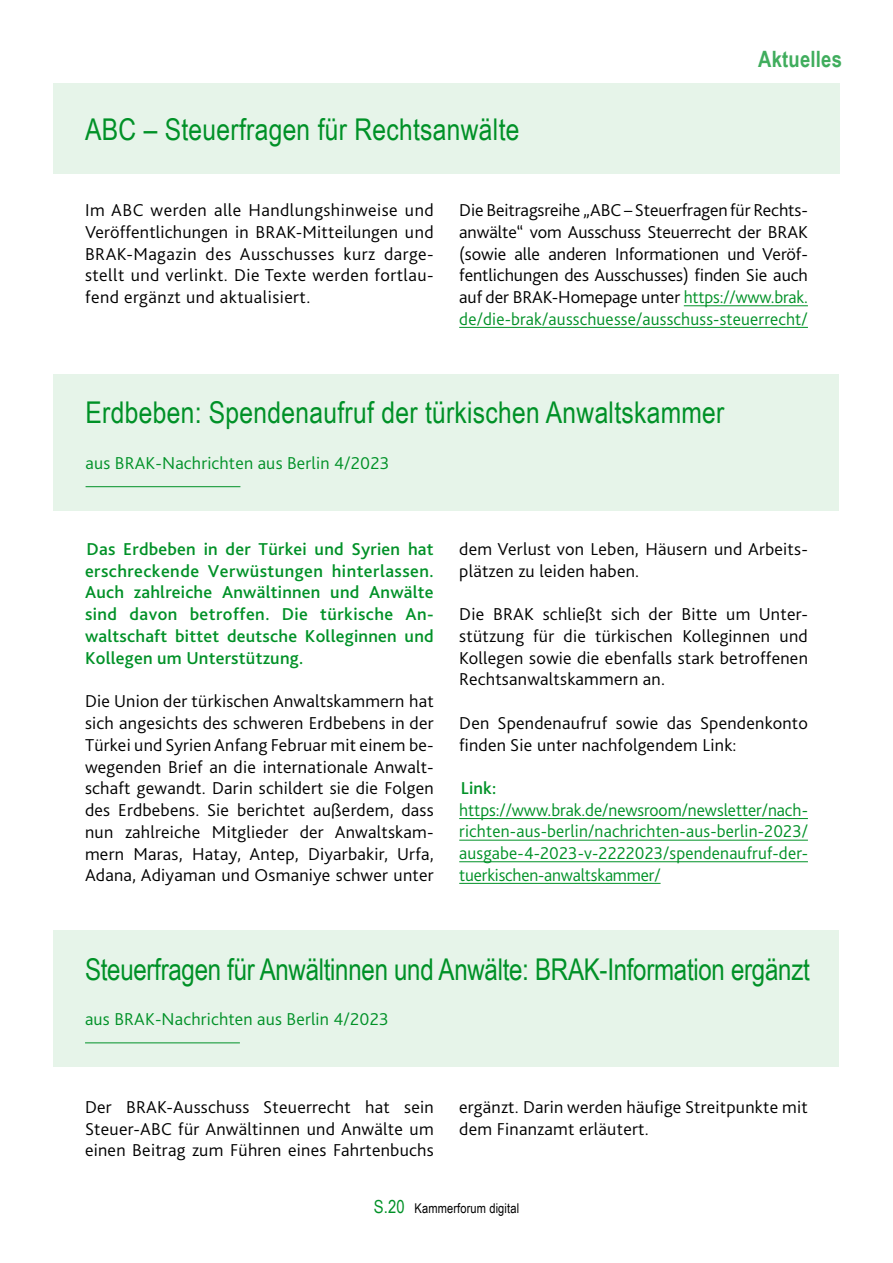
<style>
.page{position:relative;width:893px;height:1263px;background:#fff}
.page>*{position:absolute;margin:0;border:0;box-sizing:border-box;transform-origin:0 0}
.t1{font:30px "Arial Narrow";letter-spacing:.01em;color:#009127}
.t2{font:30px "Arial Narrow";letter-spacing:-.01em;color:#009127}
.t3{font:700 22.5px "Arial Narrow";letter-spacing:.01em;color:#40ad5d}
.Fließtext{font:300 18px/21.8px "Bliss 2";letter-spacing:.01em;color:#000;text-align:justify}
.Fließtext-2{font:300 18px/21.6px "Bliss 2";letter-spacing:.01em;color:#009127;text-align:justify}
.Einleitung{font:500 18px/21.8px "Bliss 2";letter-spacing:.01em;color:#009127;text-align:justify}
.Headline_1_Fließtext{font:500 18px "Bliss 2";color:#009127}
.t4{font:13.5px "Arial Narrow";letter-spacing:.01em;color:#000}
.s1{color:#009127}
.s2{font-size:18px;color:#009127}
</style>
<div class="page">
<hr style="left:684px;top:305px;width:124px;height:1px;background:#009127">
<hr style="left:459px;top:327px;width:349px;height:1px;background:#009127">
<div style="left:53px;top:84px;width:787px;height:90px;background:#e6f4e9"></div>
<div style="left:54px;top:375px;width:785px;height:136px;background:#e6f4e9"></div>
<div style="left:53px;top:931px;width:786px;height:136px;background:#e6f4e9"></div>
<hr style="left:86px;top:486px;width:154px;height:1px;background:#009127">
<hr style="left:85px;top:1042px;width:155px;height:1px;background:#009127">
<hr style="left:459px;top:818px;width:349px;height:1px;background:#009127">
<hr style="left:459px;top:840px;width:349px;height:1px;background:#009127">
<hr style="left:459px;top:861px;width:349px;height:1px;background:#009127">
<hr style="left:459px;top:883px;width:202px;height:1px;background:#009127">
<p class="t1" style="left:85px;top:107px;width:436px">ABC – Steuerfragen für Rechtsanwälte</p>
<p class="t3" style="left:758px;top:42px;width:85px">Aktuelles</p>
<p class="Fließtext" style="left:85px;top:199px;width:350px">Im ABC werden alle Handlungshinweise und Veröffentlichungen in BRAK-Mitteilungen und BRAK-Magazin des Ausschusses kurz darge&shy;stellt und verlinkt. Die Texte werden fortlau&shy;fend ergänzt und aktualisiert.</p>
<p class="Fließtext" style="left:459px;top:199px;width:350px">Die Beitragsreihe „ABC – Steuerfragen für Rechts&shy;anwälte“ vom Ausschuss Steuerrecht der BRAK (sowie alle anderen Informationen und Veröf&shy;fentlichungen des Ausschusses) finden Sie auch auf der BRAK-Homepage unter <span class="s1">https://www.brak. de/die-brak/ausschuesse/ausschuss-steuerrecht/</span></p>
<p class="t1" style="left:86px;top:391px;width:640px">Erdbeben: Spendenaufruf der türkischen Anwaltskammer</p>
<p class="Fließtext-2" style="left:86px;top:452px;width:305px">aus BRAK-Nachrichten aus Berlin 4/2023</p>
<p class="Einleitung" style="left:85px;top:538px;width:350px">Das Erdbeben in der Türkei und Syrien hat erschreckende Verwüstungen hinterlassen.<br>Auch zahlreiche Anwältinnen und Anwälte sind davon betroffen. Die türkische An&shy;waltschaft bittet deutsche Kolleginnen und Kollegen um Unterstützung.</p>
<p class="Fließtext" style="left:85px;top:690px;width:350px">Die Union der türkischen Anwaltskammern hat sich angesichts des schweren Erdbebens in der Türkei und Syrien Anfang Februar mit einem be&shy;wegenden Brief an die internationale Anwalt&shy;schaft gewandt. Darin schildert sie die Folgen des Erdbebens. Sie berichtet außerdem, dass nun zahlreiche Mitglieder der Anwaltskam&shy;mern Maras, Hatay, Antep, Diyarbakir, Urfa, Adana, Adiyaman und Osmaniye schwer unter</p>
<p class="Fließtext" style="left:459px;top:538px;width:350px">dem Verlust von Leben, Häusern und Arbeits&shy;plätzen zu leiden haben.</p>
<p class="Fließtext" style="left:459px;top:603px;width:350px">Die BRAK schließt sich der Bitte um Unter&shy;stützung für die türkischen Kolleginnen und Kollegen sowie die ebenfalls stark betroffenen Rechtsanwaltskammern an.</p>
<p class="Fließtext" style="left:459px;top:712px;width:350px">Den Spendenaufruf sowie das Spendenkonto finden Sie unter nachfolgendem Link:</p>
<p class="Headline_1_Fließtext" style="left:461px;top:777px;width:37px">Link:</p>
<p class="Fließtext-2" style="left:459px;top:799px;width:350px">https://www.brak.de/newsroom/newsletter/nach&shy;richten-aus-berlin/nachrichten-aus-berlin-2023/ ausgabe-4-2023-v-2222023/spendenaufruf-der&shy;tuerkischen-anwaltskammer/</p>
<p class="t2" style="left:85px;top:947px;width:726px">Steuerfragen für Anwältinnen und Anwälte: BRAK-Information ergänzt</p>
<p class="Fließtext-2" style="left:85px;top:1008px;width:305px">aus BRAK-Nachrichten aus Berlin 4/2023</p>
<p class="Fließtext" style="left:85px;top:1095px;width:350px">Der BRAK-Ausschuss Steuerrecht hat sein Steuer-ABC für Anwältinnen und Anwälte um einen Beitrag zum Führen eines Fahrtenbuchs</p>
<p class="Fließtext" style="left:459px;top:1095px;width:350px">ergänzt. Darin werden häufige Streitpunkte mit dem Finanzamt erläutert.</p>
<p class="t4" style="left:374px;top:1198px;width:147px"><span class="s2">S.20</span> Kammerforum digital</p>
</div>
